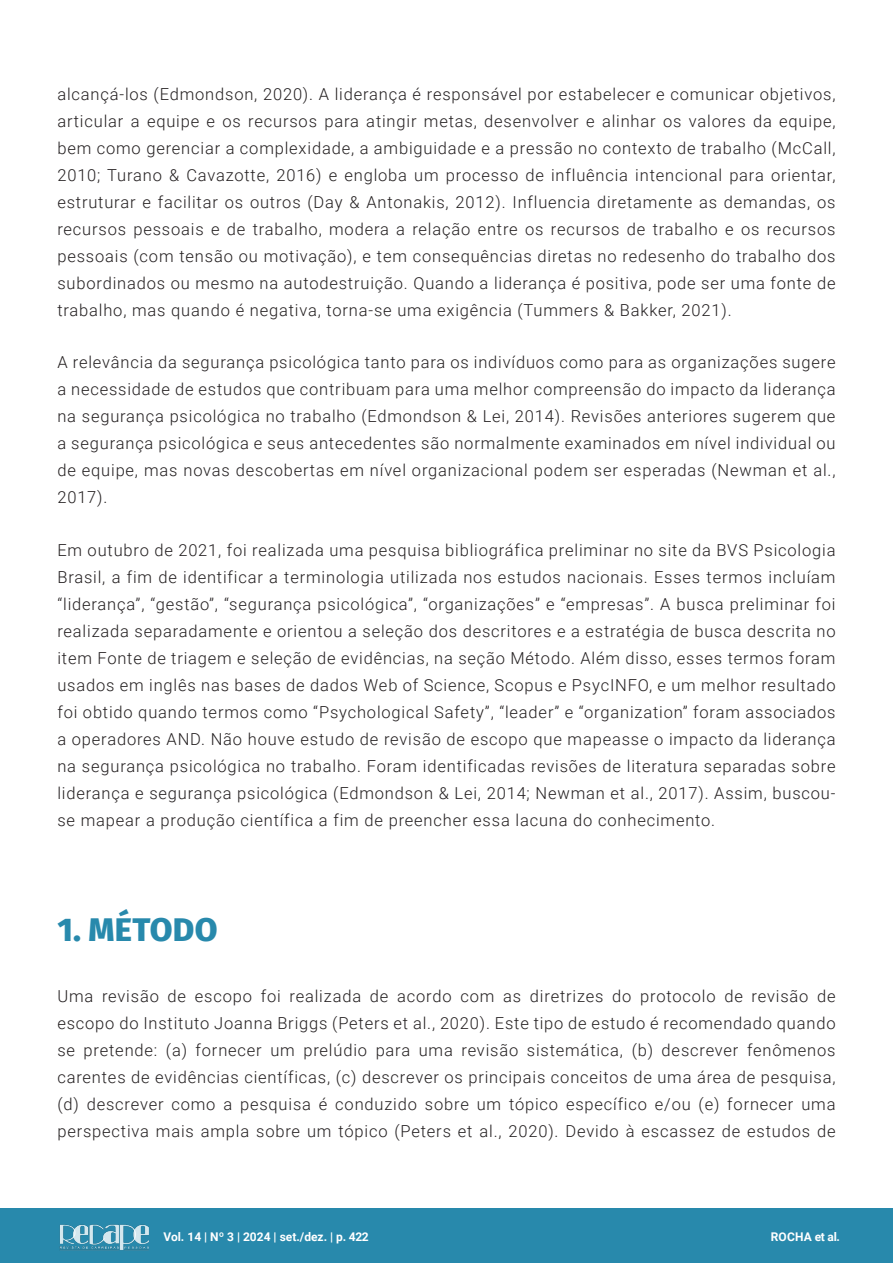
<style>
.page{position:relative;width:893px;height:1263px;background:#fff}
.page>*{position:absolute;margin:0;border:0;box-sizing:border-box;transform-origin:0 0}
.Título_-_Artigo{font:800 33px "Fira Sans";letter-spacing:.01em;color:#2889ac}
.Texto_-_Artigo{font:300 16.5px/27px "Roboto";letter-spacing:.05em;color:#231f20;text-align:justify}
.t1{font:700 12px "Roboto";color:#fff}
</style>
<div class="page">
<div style="left:0;top:1209px;width:893px;height:54px;background:#2889ac"></div>
<img style="left:59px;top:1224px;width:90px;height:27px">
<p class="Texto_-_Artigo" style="left:57px;top:80px;width:780px">alcançá-los (Edmondson, 2020). A liderança é responsável por estabelecer e comunicar objetivos, articular a equipe e os recursos para atingir metas, desenvolver e alinhar os valores da equipe, bem como gerenciar a complexidade, a ambiguidade e a pressão no contexto de trabalho (McCall, 2010; Turano &amp; Cavazotte, 2016) e engloba um processo de influência intencional para orientar, estruturar e facilitar os outros (Day &amp; Antonakis, 2012). Influencia diretamente as demandas, os recursos pessoais e de trabalho, modera a relação entre os recursos de trabalho e os recursos pessoais (com tensão ou motivação), e tem consequências diretas no redesenho do trabalho dos subordinados ou mesmo na autodestruição. Quando a liderança é positiva, pode ser uma fonte de trabalho, mas quando é negativa, torna-se uma exigência (Tummers &amp; Bakker, 2021).</p>
<p class="Texto_-_Artigo" style="left:57px;top:348px;width:780px">A relevância da segurança psicológica tanto para os indivíduos como para as organizações sugere a necessidade de estudos que contribuam para uma melhor compreensão do impacto da liderança na segurança psicológica no trabalho (Edmondson &amp; Lei, 2014). Revisões anteriores sugerem que a segurança psicológica e seus antecedentes são normalmente examinados em nível individual ou de equipe, mas novas descobertas em nível organizacional podem ser esperadas (Newman et al., 2017).</p>
<p class="Texto_-_Artigo" style="left:57px;top:536px;width:780px">Em outubro de 2021, foi realizada uma pesquisa bibliográfica preliminar no site da BVS Psicologia Brasil, a fim de identificar a terminologia utilizada nos estudos nacionais. Esses termos incluíam “liderança”, “gestão”, “segurança psicológica”, “organizações” e “empresas”. A busca preliminar foi realizada separadamente e orientou a seleção dos descritores e a estratégia de busca descrita no item Fonte de triagem e seleção de evidências, na seção Método. Além disso, esses termos foram usados em inglês nas bases de dados Web of Science, Scopus e PsycINFO, e um melhor resultado foi obtido quando termos como “Psychological Safety”, “leader” e “organization” foram associados a operadores AND. Não houve estudo de revisão de escopo que mapeasse o impacto da liderança na segurança psicológica no trabalho. Foram identificadas revisões de literatura separadas sobre liderança e segurança psicológica (Edmondson &amp; Lei, 2014; Newman et al., 2017). Assim, buscou&shy;se mapear a produção científica a fim de preencher essa lacuna do conhecimento.</p>
<p class="Título_-_Artigo" style="left:57px;top:901px;width:162px">1. MÉTODO</p>
<p class="Texto_-_Artigo" style="left:57px;top:982px;width:780px">Uma revisão de escopo foi realizada de acordo com as diretrizes do protocolo de revisão de escopo do Instituto Joanna Briggs (Peters et al., 2020). Este tipo de estudo é recomendado quando se pretende: (a) fornecer um prelúdio para uma revisão sistemática, (b) descrever fenômenos carentes de evidências científicas, (c) descrever os principais conceitos de uma área de pesquisa, (d) descrever como a pesquisa é conduzido sobre um tópico específico e/ou (e) fornecer uma perspectiva mais ampla sobre um tópico (Peters et al., 2020). Devido à escassez de estudos de</p>
<p class="t1" style="left:163px;top:1228px;width:207px">Vol. 14 | Nº 3 | 2024 | set./dez. | p. 422</p>
<p class="t1" style="left:771px;top:1229px;width:71px">ROCHA et al.</p>
</div>
